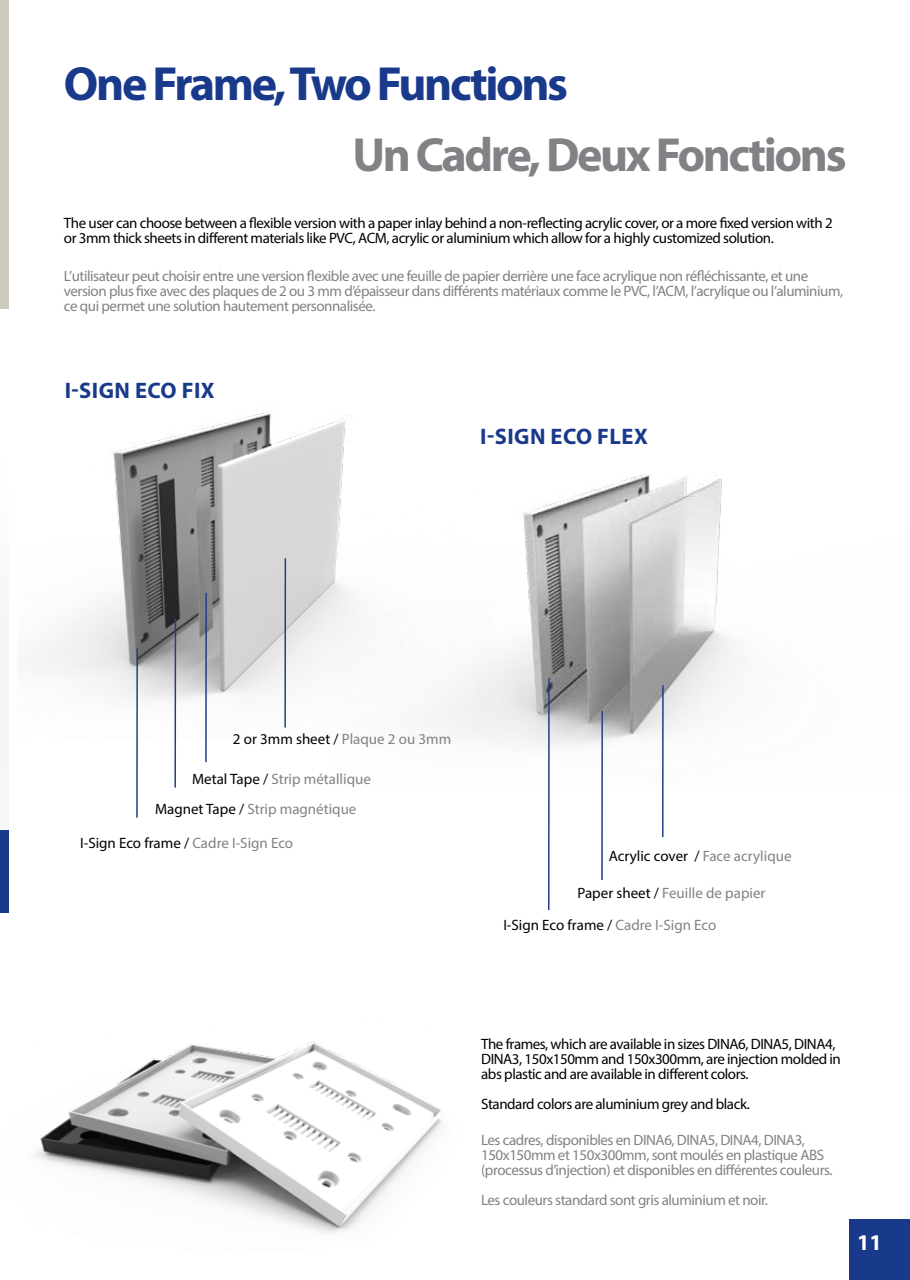
<style>
.page{position:relative;width:910px;height:1280px;background:#fff}
.page>*{position:absolute;margin:0;border:0;box-sizing:border-box;transform-origin:0 0}
.t1{font:700 48.15px "Myriad Pro";letter-spacing:-.05em;color:#19398a}
.t2{font:700 48.15px "Myriad Pro";letter-spacing:-.05em;color:#808285}
.t3{font:700 22.5px "Myriad Pro";letter-spacing:.02em;color:#19398a}
.t4{font:700 22.5px "Myriad Pro";color:#fff}
.t5{font:15px/15px "Myriad Pro";letter-spacing:-.03em;color:#808285}
.t6{font:15px/15px "Myriad Pro";letter-spacing:-.03em;color:#000}
.t7{font:15px "Myriad Pro";color:#000}
.t8{font:15px "Myriad Pro";color:#808285}
.s1{color:#808285}
.s2{color:#000}
</style>
<div class="page">
<img style="left:37px;top:413px;width:309px;height:316px">
<div style="left:0;top:0;width:9px;height:835px;background:#cdcbbf"></div>
<div style="left:0;top:310px;width:9px;height:520px;background:#f9f9f9"></div>
<div style="left:0;top:831px;width:9px;height:82px;background:#19398a"></div>
<div style="left:850px;top:1220px;width:60px;height:60px;background:#19398a"></div>
<img style="left:335px;top:432px;width:398px;height:314px">
<hr style="left:136px;top:648px;width:2px;height:170px;background:#263d87">
<hr style="left:174px;top:618px;width:2px;height:170px;background:#263d87">
<hr style="left:205px;top:593px;width:2px;height:169px;background:#263d87">
<hr style="left:284px;top:558px;width:2px;height:169px;background:#263d87">
<hr style="left:548px;top:678px;width:2px;height:232px;background:#263d87">
<hr style="left:601px;top:711px;width:2px;height:169px;background:#263d87">
<hr style="left:662px;top:685px;width:2px;height:152px;background:#263d87">
<img style="left:34px;top:1041px;width:408px;height:192px">
<h1 class="t1" style="left:64px;top:52px;width:506px">One Frame, Two Functions</h1>
<h1 class="t2" style="left:352px;top:123px;width:496px">Un Cadre, Deux Fonctions</h1>
<p class="t6" style="left:64px;top:215px;width:770px">The user can choose between a flexible version with a paper inlay behind a non-reflecting acrylic cover, or a more fixed version with 2 or 3mm thick sheets in different materials like PVC, ACM, acrylic or aluminium which allow for a highly customized solution.</p>
<p class="t5" style="left:64px;top:268px;width:781px">L’utilisateur peut choisir entre une version flexible avec une feuille de papier derrière une face acrylique non réfléchissante, et une version plus fixe avec des plaques de 2 ou 3 mm d’épaisseur dans différents matériaux comme le PVC, l’ACM, l’acrylique ou l’aluminium, ce qui permet une solution hautement personnalisée.</p>
<h2 class="t3" style="left:65px;top:376px;width:152px">I-SIGN ECO FIX</h2>
<h2 class="t3" style="left:480px;top:422px;width:169px">I-SIGN ECO FLEX</h2>
<p class="t7" style="left:233px;top:730px;width:220px">2 or 3mm sheet / <span class="s1">Plaque 2 ou 3mm</span></p>
<p class="t8" style="left:192px;top:769px;width:180px"><span class="s2">Metal Tape /</span> Strip métallique</p>
<p class="t8" style="left:155px;top:800px;width:203px"><span class="s2">Magnet Tape /</span> Strip magnétique</p>
<p class="t7" style="left:80px;top:834px;width:215px">I-Sign Eco frame / <span class="s1">Cadre I-Sign Eco</span></p>
<p class="t7" style="left:609px;top:847px;width:184px">Acrylic cover / <span class="s1">Face acrylique</span></p>
<p class="t8" style="left:577px;top:883px;width:190px"><span class="s2">Paper sheet /</span> Feuille de papier</p>
<p class="t7" style="left:503px;top:915px;width:215px">I-Sign Eco frame / <span class="s1">Cadre I-Sign Eco</span></p>
<p class="t6" style="left:481px;top:1036px;width:361px">The frames, which are available in sizes DINA6, DINA5, DINA4,<br>DINA3, 150x150mm and 150x300mm, are injection molded in abs plastic and are available in different colors.</p>
<p class="t6" style="left:481px;top:1096px;width:270px">Standard colors are aluminium grey and black.</p>
<p class="t5" style="left:481px;top:1132px;width:353px">Les cadres, disponibles en DINA6, DINA5, DINA4, DINA3,<br>150x150mm et 150x300mm, sont moulés en plastique ABS (processus d’injection) et disponibles en différentes couleurs.</p>
<p class="t5" style="left:481px;top:1192px;width:288px">Les couleurs standard sont gris aluminium et noir.</p>
<h2 class="t4" style="left:857px;top:1227px;width:26px">11</h2>
</div>
